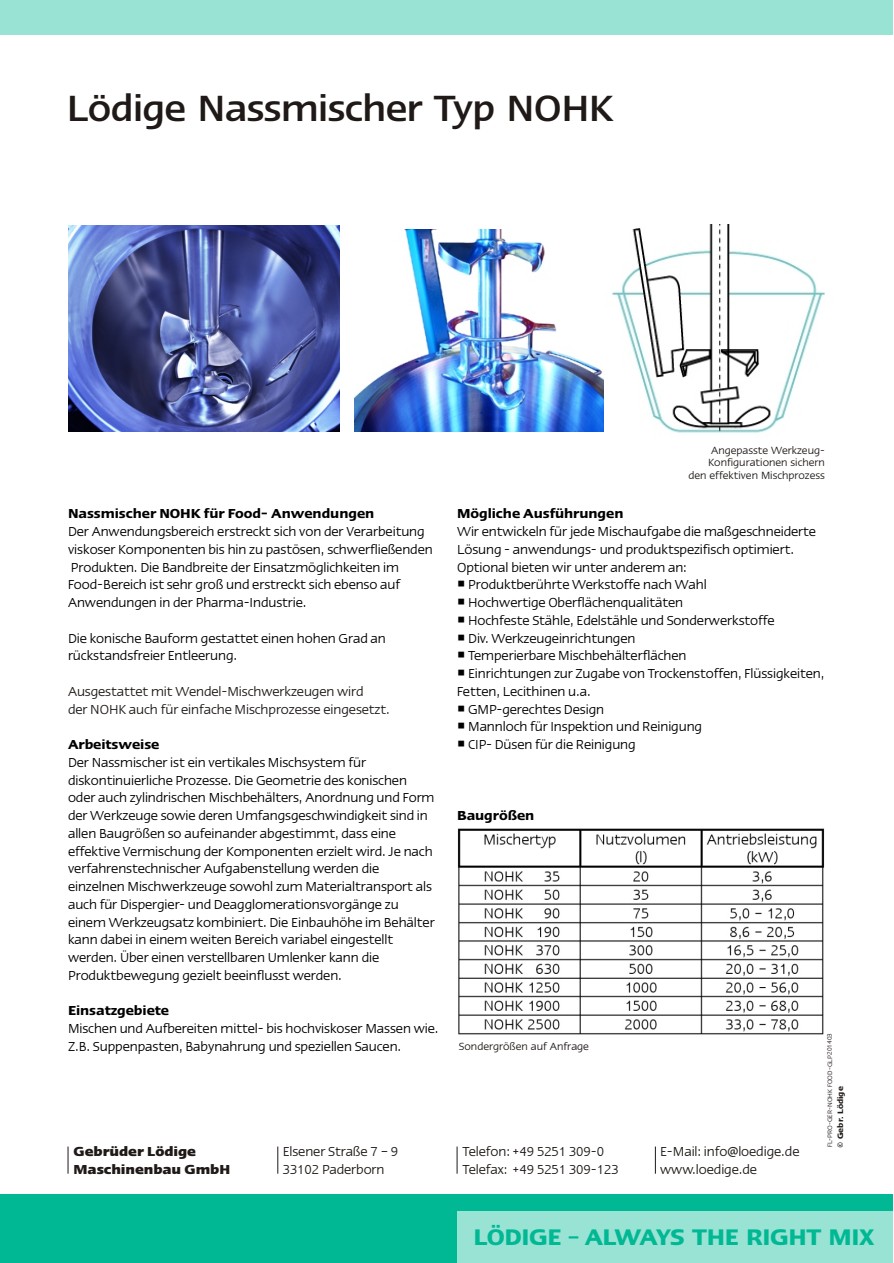
<style>
.page{position:relative;width:894px;height:1263px;background:#fff}
.page>*{position:absolute;margin:0;border:0;box-sizing:border-box;transform-origin:0 0}
.t1{font:500 42px "LT Ergo";letter-spacing:-.015em;color:#1f1a17}
.t2{font:700 25.95px "LT Ergo";letter-spacing:-.015em;color:#00b894}
.t3{font:15px/17.7px "LT Ergo";letter-spacing:-.005em;color:#000}
.t4{font:15px/18px "LT Ergo";letter-spacing:-.005em;color:#1f1a17}
.t5{font:700 15px "LT Ergo";letter-spacing:-.005em;color:#000}
.t6{font:500 15px/18px "LT Ergo";letter-spacing:-.005em;color:#1f1a17}
.t7{font:12px/12.6px "LT Ergo";color:#1f1a17;text-align:right}
.t8{font:700 10.5px "LT Ergo";color:#1f1a17}
.t9{font:700 9px "LT Ergo";color:#1f1a17}
.t10{font:7.35px "LT Ergo";color:#1f1a17}
</style>
<div class="page">
<img style="left:68px;top:226px;width:271px;height:205px">
<img style="left:355px;top:229px;width:249px;height:202px">
<img style="left:457px;top:828px;width:368px;height:207px">
<img style="left:612px;top:225px;width:213px;height:209px">
<div style="left:0;top:1195px;width:893px;height:68px;background:#00b894"></div>
<div style="left:457px;top:1212px;width:436px;height:51px;background:#99e3d4"></div>
<svg style="left:68px;top:1147px;width:1px;height:27px"></svg>
<svg style="left:278px;top:1147px;width:1px;height:27px"></svg>
<svg style="left:457px;top:1147px;width:1px;height:27px"></svg>
<svg style="left:655px;top:1147px;width:1px;height:27px"></svg>
<div style="left:0;top:0;width:893px;height:34px;background:#99e3d4"></div>
<h1 class="t1" style="left:67px;top:86px;width:549px">Lödige Nassmischer Typ NOHK</h1>
<p class="t7" style="left:688px;top:444px;width:138px">Angepasste Werkzeug-<br>Konfigurationen sichern den effektiven Mischprozess</p>
<p class="t5" style="left:68px;top:506px;width:308px">Nassmischer NOHK für Food- Anwendungen</p>
<p class="t3" style="left:68px;top:523px;width:366px">Der Anwendungsbereich erstreckt sich von der Verarbeitung viskoser Komponenten bis hin zu pastösen, schwerfließenden Produkten. Die Bandbreite der Einsatzmöglichkeiten im Food-Bereich ist sehr groß und erstreckt sich ebenso auf Anwendungen in der Pharma-Industrie.</p>
<p class="t3" style="left:68px;top:629px;width:319px">Die konische Bauform gestattet einen hohen Grad an rückstandsfreier Entleerung.</p>
<p class="t5" style="left:457px;top:506px;width:168px">Mögliche Ausführungen</p>
<p class="t3" style="left:457px;top:523px;width:361px">Wir entwickeln für jede Mischaufgabe die maßgeschneiderte<br>Lösung - anwendungs- und produktspezifisch optimiert.<br>Optional bieten wir unter anderem an:</p>
<p class="t3" style="left:457px;top:576px;width:251px">○ Produktberührte Werkstoffe nach Wahl</p>
<p class="t3" style="left:457px;top:594px;width:228px">○ Hochwertige Oberflächenqualitäten</p>
<p class="t3" style="left:457px;top:611px;width:319px">○ Hochfeste Stähle, Edelstähle und Sonderwerkstoffe</p>
<p class="t3" style="left:457px;top:629px;width:180px">○ Div. Werkzeugeinrichtungen</p>
<p class="t3" style="left:457px;top:647px;width:231px">○ Temperierbare Mischbehälterflächen</p>
<p class="t3" style="left:457px;top:664px;width:369px">○ Einrichtungen zur Zugabe von Trockenstoffen, Flüssigkeiten,<br>Fetten, Lecithinen u.a.</p>
<p class="t3" style="left:457px;top:700px;width:149px">○ GMP-gerechtes Design</p>
<p class="t3" style="left:457px;top:718px;width:247px">○ Mannloch für Inspektion und Reinigung</p>
<p class="t3" style="left:457px;top:735px;width:180px">○ CIP- Düsen für die Reinigung</p>
<p class="t4" style="left:68px;top:682px;width:323px">Ausgestattet mit Wendel-Mischwerkzeugen wird<br>der NOHK auch für einfache Mischprozesse eingesetzt.</p>
<p class="t5" style="left:68px;top:737px;width:93px">Arbeitsweise</p>
<p class="t3" style="left:68px;top:753px;width:368px">Der Nassmischer ist ein vertikales Mischsystem für diskontinuierliche Prozesse. Die Geometrie des konischen oder auch zylindrischen Mischbehälters, Anordnung und Form der Werkzeuge sowie deren Umfangsgeschwindigkeit sind in allen Baugrößen so aufeinander abgestimmt, dass eine effektive Vermischung der Komponenten erzielt wird. Je nach verfahrenstechnischer Aufgabenstellung werden die einzelnen Mischwerkzeuge sowohl zum Materialtransport als auch für Dispergier- und Deagglomerationsvorgänge zu einem Werkzeugsatz kombiniert. Die Einbauhöhe im Behälter kann dabei in einem weiten Bereich variabel eingestellt werden. Über einen verstellbaren Umlenker kann die Produktbewegung gezielt beeinflusst werden.</p>
<p class="t5" style="left:68px;top:1003px;width:103px">Einsatzgebiete</p>
<p class="t3" style="left:68px;top:1019px;width:372px">Mischen und Aufbereiten mittel- bis hochviskoser Massen wie.<br>Z.B. Suppenpasten, Babynahrung und speziellen Saucen.</p>
<p class="t5" style="left:457px;top:808px;width:79px">Baugrößen</p>
<p class="t10" style="left:826px;top:1147px;width:116px;rotate:-90deg">FL- RO-GER OH OOD- LP201403</p>
<p class="t7" style="left:459px;top:1040px;width:132px">Sondergrößen auf Anfrage</p>
<p class="t10" style="left:826px;top:1067px;width:6px;rotate:-90deg">G</p>
<p class="t10" style="left:826px;top:1093px;width:10px;rotate:-90deg">KF</p>
<p class="t9" style="left:836px;top:1139px;width:54px;rotate:-90deg">Gebr. Löd gi e</p>
<p class="t8" style="left:835px;top:1148px;width:8px;rotate:-90deg">©</p>
<p class="t10" style="left:826px;top:1110px;width:9px;rotate:-90deg">-N</p>
<p class="t10" style="left:826px;top:1138px;width:5px;rotate:-90deg">P</p>
<p class="t6" style="left:74px;top:1142px;width:158px">Gebrüder Lödige<br>Maschinenbau GmbH</p>
<p class="t4" style="left:463px;top:1142px;width:158px">Telefon:+49 5251 309-0<br>Telefax: +49 5251 309-123</p>
<p class="t4" style="left:283px;top:1142px;width:117px">Elsener Straße 7 – 9<br>33102 Paderborn</p>
<p class="t4" style="left:660px;top:1142px;width:141px">E-Mail: info@loedige.de www.loedige.de</p>
<h2 class="t2" style="left:474px;top:1223px;width:402px">LÖDIGE – ALWAYS THE RIGHT MIX</h2>
</div>
